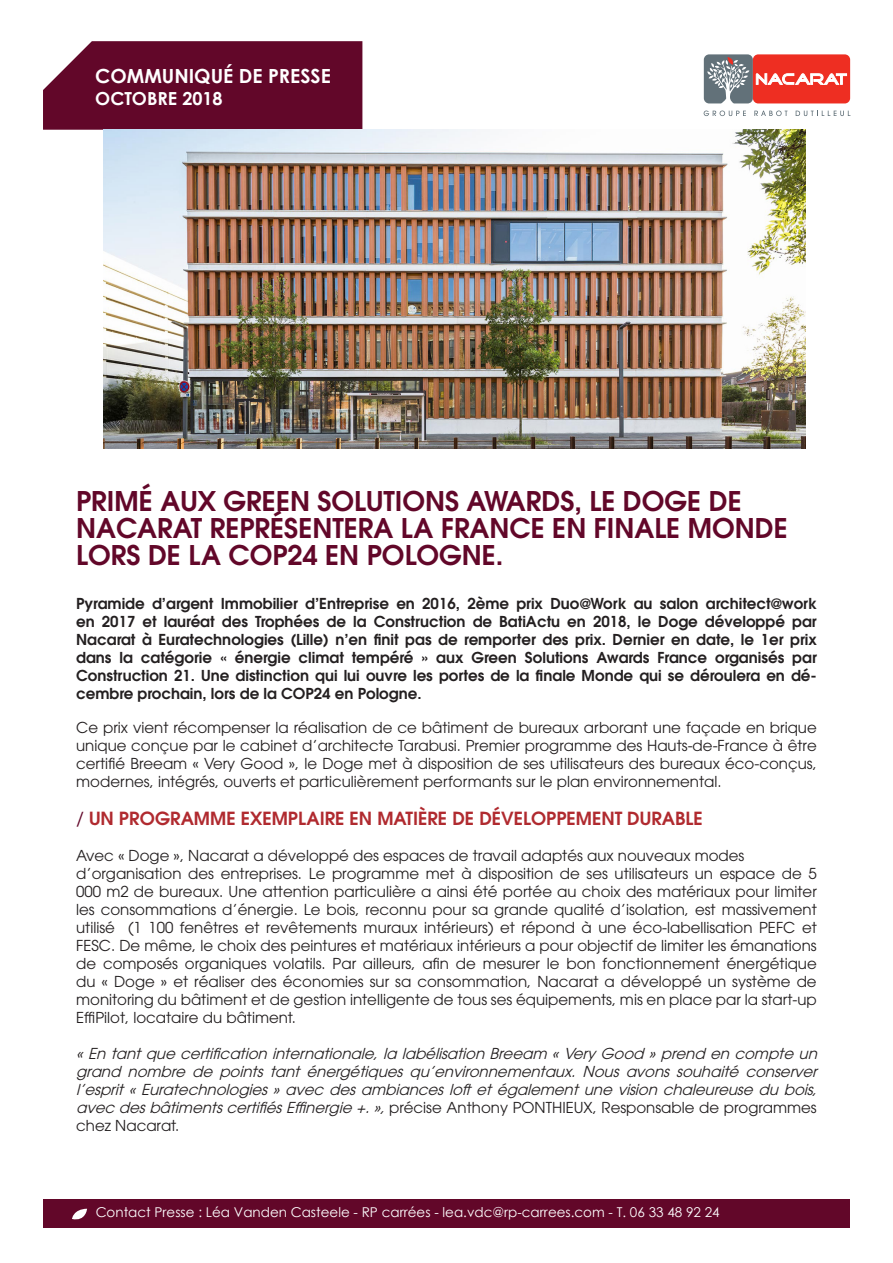
<style>
.page{position:relative;width:893px;height:1263px;background:#fff}
.page>*{position:absolute;margin:0;border:0;box-sizing:border-box;transform-origin:0 0}
.t1{font:600 27px/27px "ITC Avant Garde Std";color:#620729}
.t2{font:700 19.5px "Century Gothic";color:#fff}
.t3{font:600 18px "ITC Avant Garde Std";color:#b02a2f}
.t4{font:700 18px "Century Gothic";color:#fff}
.t5{font:15px/18px "ITC Avant Garde Std";color:#231f20;text-align:justify}
.t6{font:600 15px/18px "ITC Avant Garde Std";color:#231f20;text-align:justify}
.t7{font:italic 15px/18px "ITC Avant Garde Std";color:#231f20}
.t8{font:13.5px "Century Gothic";color:#fff}
.s1{font-family:"Century Gothic";font-weight:400;color:#620729}
.s2{font-style:normal}
</style>
<div class="page">
<div style="left:43px;top:1199px;width:807px;height:29px;background:#620729"></div>
<svg style="left:72px;top:1209px;width:15px;height:11px"></svg>
<div style="left:43px;top:41px;width:319px;height:89px;background:#620729"></div>
<svg style="left:704px;top:111px;width:42px;height:5px"></svg>
<svg style="left:754px;top:111px;width:33px;height:5px"></svg>
<svg style="left:796px;top:111px;width:54px;height:5px"></svg>
<div style="left:753px;top:54px;width:97px;height:49px;background:#ee2e22;border-radius:5px"></div>
<svg style="left:704px;top:54px;width:143px;height:49px"></svg>
<img style="left:103px;top:130px;width:703px;height:319px">
<p class="t2" style="left:95px;top:61px;width:237px">COMMUNIQUÉ DE PRESSE</p>
<p class="t4" style="left:95px;top:84px;width:129px">OCTOBRE 2018</p>
<p class="t1" style="left:76px;top:487px;width:713px">PRIMÉ AUX GREEN SOLUTIONS AWARDS, LE DOGE DE<br>NACARAT REPRÉSENTERA LA FRANCE EN FINALE MONDE<br>LORS DE LA COP24 EN POLOGNE.</p>
<p class="t6" style="left:76px;top:594px;width:742px">Pyramide d’argent Immobilier d’Entreprise en 2016, 2ème prix Duo@Work au salon architect@work en 2017 et lauréat des Trophées de la Construction de BatiActu en 2018, le Doge développé par Nacarat à Euratechnologies (Lille) n’en finit pas de remporter des prix. Dernier en date, le 1er prix dans la catégorie « énergie climat tempéré » aux Green Solutions Awards France organisés par Construction 21. Une distinction qui lui ouvre les portes de la finale Monde qui se déroulera en dé&shy;cembre prochain, lors de la COP24 en Pologne.</p>
<p class="t5" style="left:76px;top:718px;width:742px">Ce prix vient récompenser la réalisation de ce bâtiment de bureaux arborant une façade en brique unique conçue par le cabinet d’architecte Tarabusi. Premier programme des Hauts-de-France à être certifié Breeam « Very Good », le Doge met à disposition de ses utilisateurs des bureaux éco-conçus, modernes, intégrés, ouverts et particulièrement performants sur le plan environnemental.</p>
<p class="t3" style="left:76px;top:806px;width:628px"><span class="s1">/</span> UN PROGRAMME EXEMPLAIRE EN MATIÈRE DE DÉVELOPPEMENT DURABLE</p>
<p class="t5" style="left:76px;top:846px;width:670px">Avec « Doge », Nacarat a développé des espaces de travail adaptés aux nouveaux modes</p>
<p class="t5" style="left:76px;top:864px;width:742px">d’organisation des entreprises. Le programme met à disposition de ses utilisateurs un espace de 5<br>000 m2 de bureaux. Une attention particulière a ainsi été portée au choix des matériaux pour limiter les consommations d’énergie. Le bois, reconnu pour sa grande qualité d’isolation, est massivement utilisé (1 100 fenêtres et revêtements muraux intérieurs) et répond à une éco-labellisation PEFC et FESC. De même, le choix des peintures et matériaux intérieurs a pour objectif de limiter les émanations de composés organiques volatils. Par ailleurs, afin de mesurer le bon fonctionnement énergétique du « Doge » et réaliser des économies sur sa consommation, Nacarat a développé un système de monitoring du bâtiment et de gestion intelligente de tous ses équipements, mis en place par la start-up EffiPilot, locataire du bâtiment.</p>
<p class="t7" style="left:76px;top:1044px;width:747px">« En tant que certification internationale, la labélisation Breeam « Very Good » prend en compte un grand nombre de points tant énergétiques qu’environnementaux. Nous avons souhaité conserver l’esprit « Euratechnologies » avec des ambiances loft et également une vision chaleureuse du bois, avec desbâtimentscertifiésEffinergie +.»,<span class="s2">précise Anthony PONTHIEUX, Responsable de programmes chez Nacarat.</span></p>
<p class="t8" style="left:96px;top:1202px;width:625px">Contact Presse : Léa Vanden Casteele - RP carrées - lea.vdc@rp-carrees.com - T. 06 33 48 92 24</p>
</div>
